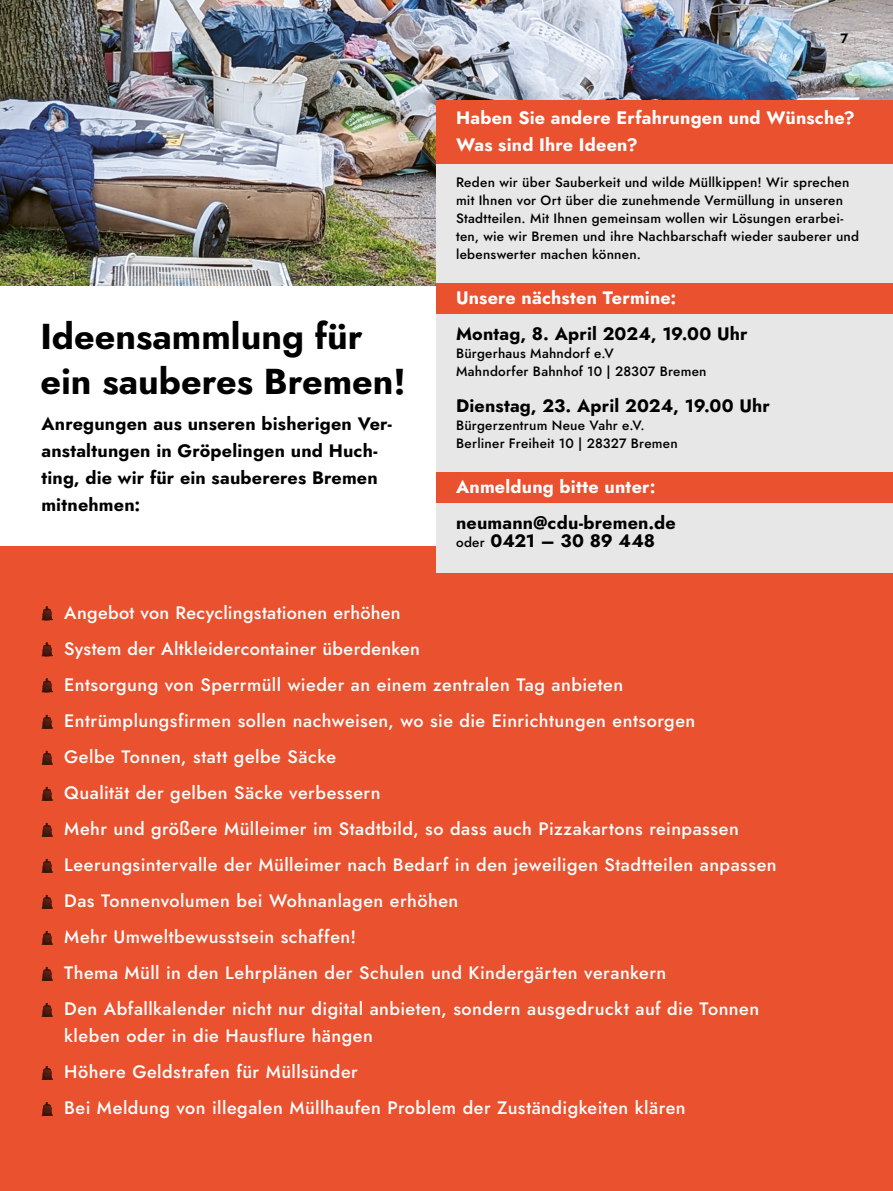
<style>
.page{position:relative;width:893px;height:1191px;background:#fff}
.page>*{position:absolute;margin:0;border:0;box-sizing:border-box;transform-origin:0 0}
.t1{font:700 36px/45px "Jost";color:#000}
.t2{font:500 18px/36px "Jost";letter-spacing:.025em;color:#fff}
.t3{font:700 18px/27px "Jost";letter-spacing:.01em;color:#000}
.t4{font:700 18px/27px "Jost";letter-spacing:.01em;color:#fff}
.t5{font:500 13.5px/18px "Jost";letter-spacing:.02em;color:#000}
.t6{font:600 13.5px "Jost";color:#000}
.s1{font-weight:500;font-size:13.5px}
</style>
<div class="page">
<div style="left:0;top:547px;width:893px;height:644px;background:#e9512f"></div>
<img style="left:0;top:0;width:893px;height:286px">
<svg style="left:42px;top:1102px;width:11px;height:14px"></svg>
<svg style="left:42px;top:1066px;width:11px;height:14px"></svg>
<svg style="left:42px;top:1003px;width:11px;height:14px"></svg>
<svg style="left:42px;top:967px;width:11px;height:14px"></svg>
<svg style="left:42px;top:931px;width:11px;height:14px"></svg>
<svg style="left:42px;top:895px;width:11px;height:14px"></svg>
<svg style="left:42px;top:859px;width:11px;height:14px"></svg>
<svg style="left:42px;top:823px;width:11px;height:14px"></svg>
<svg style="left:42px;top:787px;width:11px;height:14px"></svg>
<svg style="left:42px;top:751px;width:11px;height:14px"></svg>
<svg style="left:42px;top:715px;width:11px;height:14px"></svg>
<svg style="left:42px;top:678px;width:11px;height:14px"></svg>
<svg style="left:42px;top:642px;width:11px;height:14px"></svg>
<svg style="left:42px;top:606px;width:11px;height:14px"></svg>
<div style="left:437px;top:103px;width:456px;height:469px;background:#e7e7e7"></div>
<div style="left:437px;top:283px;width:456px;height:31px;background:#e9512f"></div>
<div style="left:437px;top:100px;width:456px;height:64px;background:#e9512f"></div>
<div style="left:437px;top:472px;width:456px;height:31px;background:#e9512f"></div>
<h1 class="t1" style="left:40px;top:314px;width:367px">Ideensammlung für ein sauberes Bremen!</h1>
<p class="t3" style="left:41px;top:410px;width:352px">Anregungen aus unseren bisherigen Ver&shy;anstaltungen in Gröpelingen und Huch&shy;ting, die wir für ein saubereres Bremen mitnehmen:</p>
<p class="t6" style="left:840px;top:29px;width:9px">7</p>
<p class="t4" style="left:456px;top:104px;width:400px">Haben Sie andere Erfahrungen und Wünsche?<br>Was sind Ihre Ideen?</p>
<p class="t5" style="left:456px;top:173px;width:405px">Reden wir über Sauberkeit und wilde Müllkippen! Wir sprechen mit Ihnen vor Ort über die zunehmende Vermüllung in unseren Stadtteilen. Mit Ihnen gemeinsam wollen wir Lösungen erarbei&shy;ten, wie wir Bremen und ihre Nachbarschaft wieder sauberer und lebenswerter machen können.</p>
<p class="t4" style="left:456px;top:284px;width:222px">Unsere nächsten Termine:</p>
<p class="t3" style="left:456px;top:320px;width:293px">Montag, 8. April 2024, 19.00 Uhr</p>
<p class="t5" style="left:456px;top:344px;width:252px">Bürgerhaus Mahndorf e.V<br>Mahndorfer Bahnhof 10 | 28307 Bremen</p>
<p class="t3" style="left:456px;top:392px;width:315px">Dienstag, 23. April 2024, 19.00 Uhr</p>
<p class="t5" style="left:456px;top:416px;width:223px">Bürgerzentrum Neue Vahr e.V.<br>Berliner Freiheit 10 | 28327 Bremen</p>
<p class="t4" style="left:456px;top:473px;width:201px">Anmeldung bitte unter:</p>
<p class="t3" style="left:456px;top:513px;width:221px;line-height:18px">neumann@cdu-bremen.de <span class="s1">oder</span> 0421 – 30 89 448</p>
<p class="t2" style="left:64px;top:594px;width:714px">Angebot von Recyclingstationen erhöhen<br>System der Altkleidercontainer überdenken<br>Entsorgung von Sperrmüll wieder an einem zentralen Tag anbieten Entrümplungsfirmen sollen nachweisen, wo sie die Einrichtungen entsorgen<br>Gelbe Tonnen, statt gelbe Säcke<br>Qualität der gelben Säcke verbessern<br>Mehr und größere Mülleimer im Stadtbild, so dass auch Pizzakartons reinpassen Leerungsintervalle der Mülleimer nach Bedarf in den jeweiligen Stadtteilen anpassen Das Tonnenvolumen bei Wohnanlagen erhöhen<br>Mehr Umweltbewusstsein schaffen!<br>Thema Müll in den Lehrplänen der Schulen und Kindergärten verankern<br>Den Abfallkalender nicht nur digital anbieten, sondern ausgedruckt auf die Tonnen</p>
<p class="t2" style="left:64px;top:1017px;width:623px">kleben oder in die Hausflure hängen<br>Höhere Geldstrafen für Müllsünder<br>Bei Meldung von illegalen Müllhaufen Problem der Zuständigkeiten klären</p>
</div>
